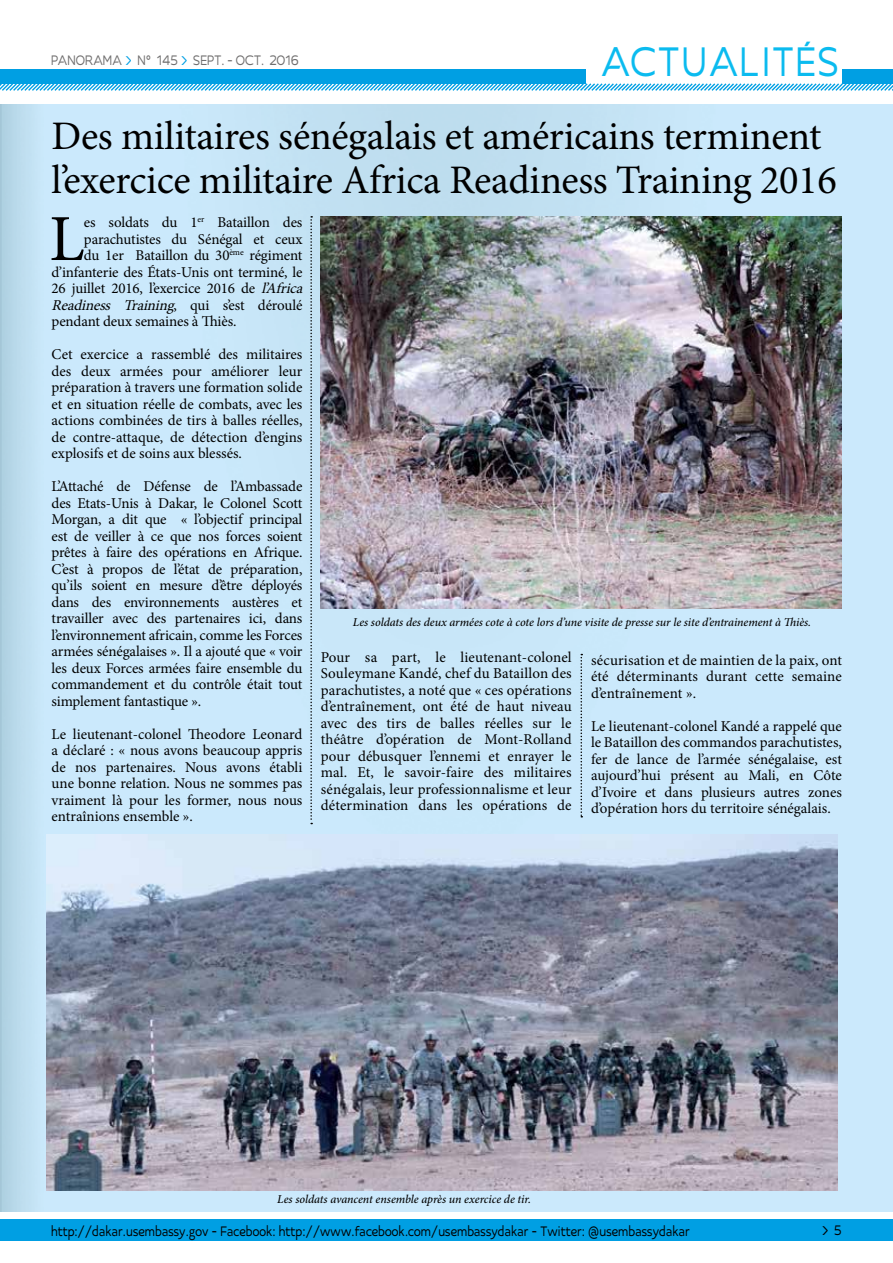
<style>
.page{position:relative;width:893px;height:1263px;background:#fff}
.page>*{position:absolute;margin:0;border:0;box-sizing:border-box;transform-origin:0 0}
.t1{font:65.7px "Minion Pro";color:#000}
.t2{font:500 45px "Best Future V";letter-spacing:.07em;color:#0bbbef;scale:.75 1}
.t3{font:40.5px/43.5px "Minion Pro";letter-spacing:-.01em;color:#000}
.t4{font:15px/16.5px "Minion Pro";letter-spacing:-.005em;color:#000;text-align:justify}
.t5{font:500 15px "Best Future V";letter-spacing:.02em;color:#000;scale:.75 1}
.t6{font:italic 15px "Minion Pro";color:#000}
.t7{font:500 15px "Best Future V";letter-spacing:.01em;color:#706f6f;scale:.75 1}
.t8{font:italic 500 12px "Minion Pro";letter-spacing:-.005em;color:#000}
.s1{color:#009fe3}
.s2{font-style:italic}
.s3{font-style:normal}
</style>
<div class="page">
<img style="left:0;top:104px;width:893px;height:1108px">
<div style="left:0;top:69px;width:893px;height:15px;background:#009fe3"></div>
<div style="left:587px;top:0;width:255px;height:92px;background:#fff"></div>
<svg style="left:0;top:82px;width:893px;height:9px"></svg>
<div style="left:0;top:1219px;width:893px;height:22px;background:#009fe3"></div>
<svg style="left:310px;top:216px;width:2px;height:608px"></svg>
<svg style="left:580px;top:654px;width:2px;height:163px"></svg>
<img style="left:321px;top:216px;width:521px;height:392px">
<img style="left:47px;top:834px;width:790px;height:356px">
<p class="t7" style="left:51px;top:51px;width:332px">PANORAMA <span class="s1">&gt;</span> N° 145 <span class="s1">&gt;</span> SEPT. - OCT. 2016</p>
<h2 class="t2" style="left:601px;top:35px;width:318px">ACTUALITÉS</h2>
<h3 class="t3" style="left:52px;top:115px;width:787px">Des militaires sénégalais et américains terminent l’exercice militaire Africa Readiness Training 2016</h3>
<h1 class="t1" style="left:49px;top:195px;width:37px">L</h1>
<p class="t4" style="left:84px;top:214px;width:220px">es soldats du 1<sup>er</sup> Bataillon des</p>
<p class="t4" style="left:84px;top:231px;width:220px">parachutistes du Sénégal et ceux</p>
<p class="t4" style="left:84px;top:247px;width:220px">du 1er Bataillon du 30<sup>ème</sup> régiment</p>
<p class="t4" style="left:52px;top:264px;width:252px">d’infanterie des États-Unis ont terminé, le</p>
<p class="t4" style="left:52px;top:280px;width:257px">26 juillet 2016, l’exercice 2016 de <span class="s2">l’Africa</span></p>
<p class="t6" style="left:52px;top:295px;width:252px">Readiness Training<span class="s3">, q u i s ’e s t d é r o u l é</span></p>
<p class="t4" style="left:52px;top:313px;width:186px">pendant deux semaines à Thiès.</p>
<p class="t4" style="left:52px;top:346px;width:252px">Cet exercice a rassemblé des militaires des deux armées pour améliorer leur préparation à travers une formation solide et en situation réelle de combats, avec les actions combinées de tirs à balles réelles, de contre-attaque, de détection d’engins explosifs et de soins aux blessés.</p>
<p class="t4" style="left:52px;top:478px;width:252px">L’Attaché de Défense de l’Ambassade des Etats-Unis à Dakar, le Colonel Scott Morgan, a dit que « l’objectif principal est de veiller à ce que nos forces soient prêtes à faire des opérations en Afrique.<br>C’est à propos de l’état de préparation, qu’ils soient en mesure d’être déployés dans des environnements austères et travailler avec des partenaires ici, dans l’environnement africain, comme les Forces armées sénégalaises ». Il a ajouté que « voir les deux Forces armées faire ensemble du commandement et du contrôle était tout simplement fantastique ».</p>
<p class="t4" style="left:52px;top:726px;width:252px">Le lieutenant-colonel Theodore Leonard a déclaré : « nous avons beaucoup appris de nos partenaires. Nous avons établi une bonne relation. Nous ne sommes pas vraiment là pour les former, nous nous entraînions ensemble ».</p>
<p class="t8" style="left:353px;top:615px;width:460px">Les soldats des deux armées cote à cote lors d’une visite de presse sur le site d’entrainement à Thiès.</p>
<p class="t4" style="left:321px;top:648px;width:252px">Pour sa part, le lieutenant-colonel Souleymane Kandé, chef du Bataillon des parachutistes, a noté que « ces opérations d’entraînement, ont été de haut niveau avec des tirs de balles réelles sur le théâtre d’opération de Mont-Rolland pour débusquer l’ennemi et enrayer le mal. Et, le savoir-faire des militaires sénégalais, leur professionnalisme et leur détermination dans les opérations de</p>
<p class="t4" style="left:591px;top:652px;width:252px">sécurisation et de maintien de la paix, ont été déterminants durant cette semaine d’entraînement ».</p>
<p class="t4" style="left:591px;top:718px;width:252px">Le lieutenant-colonel Kandé a rappelé que le Bataillon des commandos parachutistes, fer de lance de l’armée sénégalaise, est aujourd’hui présent au Mali, en Côte d’Ivoire et dans plusieurs autres zones d’opération hors du territoire sénégalais.</p>
<p class="t8" style="left:277px;top:1191px;width:255px">Les soldats avancent ensemble après un exercice de tir.</p>
<p class="t5" style="left:51px;top:1222px;width:853px">http://dakar.usembassy.gov - Facebook: http://www.facebook.com/usembassydakar - Twitter: @usembassydakar</p>
<p class="t5" style="left:821px;top:1222px;width:28px">&gt; 5</p>
</div>
